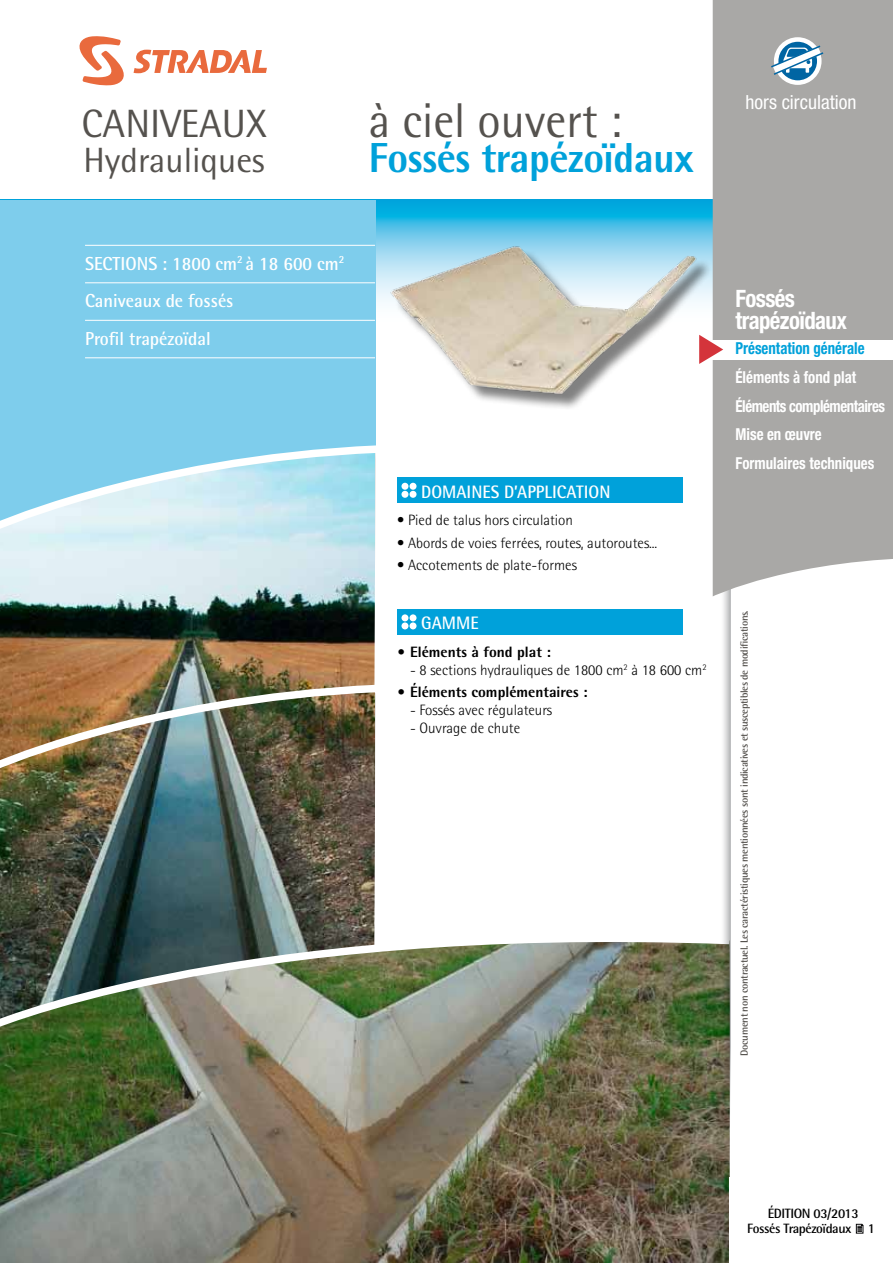
<style>
.page{position:relative;width:893px;height:1263px;background:#fff}
.page>*{position:absolute;margin:0;border:0;box-sizing:border-box;transform-origin:0 0}
.t1{font:48.9px "Rotis Semi Sans";color:#55524e;scale:.95 1}
.t2{font:800 42px "Rotis Semi Sans";letter-spacing:-.01em;color:#00a1da;scale:.95 1}
.t3{font:39.45px "Rotis Semi Sans";color:#55524e}
.t4{font:35.1px "Rotis Semi Sans";color:#55524e}
.t5{font:700 condensed 24px/22.5px "Helvetica Neue";letter-spacing:-.025em;color:#fff;scale:.95 1}
.t6{font:condensed 19.5px "Helvetica Neue";color:#fff}
.t7{font:700 18.75px/37.5px "Rotis Semi Sans";color:#fff;scale:.95 1}
.t8{font:700 18px "Rotis Semi Sans";color:#fff;scale:.95 1}
.t9{font:700 condensed 16.5px/28.8px "Helvetica Neue";color:#fff;scale:.9 1}
.t10{font:700 condensed 16.5px "Helvetica Neue";color:#00a1da;scale:.9 1}
.t11{font:300 15px "Rotis Semi Sans";color:#000}
.t12{font:800 15px "Rotis Semi Sans";color:#000}
.t13{font:700 13.5px/15px "Rotis Semi Sans";letter-spacing:-.03em;color:#000;text-align:center}
.t14{font:700 10.5px "Rotis Semi Sans";letter-spacing:-.03em;color:#55524e}
</style>
<div class="page">
<svg style="left:375px;top:200px;width:338px;height:246px"></svg>
<div style="left:0;top:200px;width:375px;height:341px;background:#7ecdec"></div>
<img style="left:0;top:448px;width:376px;height:240px">
<div style="left:397px;top:477px;width:285px;height:26px;background:#00a1da"></div>
<div style="left:410px;top:483px;width:7px;height:7px;background:#fff;border-radius:50%"></div>
<div style="left:410px;top:491px;width:7px;height:7px;background:#fff;border-radius:50%"></div>
<div style="left:401px;top:483px;width:7px;height:7px;background:#fff;border-radius:50%"></div>
<div style="left:401px;top:491px;width:7px;height:7px;background:#fff;border-radius:50%"></div>
<div style="left:397px;top:609px;width:285px;height:26px;background:#00a1da"></div>
<div style="left:410px;top:614px;width:7px;height:7px;background:#fff;border-radius:50%"></div>
<div style="left:410px;top:622px;width:7px;height:7px;background:#fff;border-radius:50%"></div>
<div style="left:401px;top:614px;width:7px;height:7px;background:#fff;border-radius:50%"></div>
<div style="left:401px;top:622px;width:7px;height:7px;background:#fff;border-radius:50%"></div>
<img style="left:0;top:688px;width:376px;height:233px">
<img style="left:0;top:1037px;width:730px;height:226px">
<img style="left:0;top:921px;width:731px;height:116px">
<img style="left:384px;top:213px;width:319px;height:213px">
<svg style="left:708px;top:364px;width:22px;height:767px"></svg>
<div style="left:713px;top:0;width:180px;height:596px;background:#a9a8a6"></div>
<svg style="left:79px;top:36px;width:45px;height:49px"></svg>
<svg style="left:134px;top:50px;width:133px;height:23px"></svg>
<div style="left:729px;top:1178px;width:164px;height:85px;background:#fff"></div>
<svg style="left:856px;top:1224px;width:8px;height:9px"></svg>
<div style="left:774px;top:37px;width:47px;height:48px;border:5px solid #fff;border-radius:50%"></div>
<svg style="left:764px;top:40px;width:66px;height:41px"></svg>
<div style="left:711px;top:340px;width:182px;height:19px;background:#fff"></div>
<svg style="left:699px;top:335px;width:24px;height:29px"></svg>
<hr style="left:85px;top:245px;width:290px;height:1px;background:#fff">
<hr style="left:85px;top:282px;width:290px;height:1px;background:#fff">
<hr style="left:85px;top:320px;width:290px;height:1px;background:#fff">
<hr style="left:85px;top:357px;width:290px;height:1px;background:#fff">
<h3 class="t3" style="left:81px;top:101px;width:187px">caniveaux</h3>
<h3 class="t4" style="left:83px;top:140px;width:182px">Hydrauliques</h3>
<h1 class="t1" style="left:369px;top:91px;width:268px">à ciel ouvert :</h1>
<h2 class="t2" style="left:369px;top:131px;width:344px">Fossés trapézoïdaux</h2>
<h3 class="t6" style="left:746px;top:91px;width:113px">hors circulation</h3>
<p class="t7" style="left:85px;top:244px;width:274px">Sections : 1800 cm<sup>2</sup> à 18 600 cm<sup>2<br></sup>Caniveaux de fossés<br>Profil trapézoïdal</p>
<p class="t8" style="left:421px;top:481px;width:201px">Domaines d’application</p>
<p class="t11" style="left:397px;top:512px;width:177px">• Pied de talus hors circulation</p>
<p class="t11" style="left:397px;top:534px;width:262px">• Abords de voies ferrées, routes, autoroutes...</p>
<p class="t11" style="left:397px;top:556px;width:181px">• Accotements de plate-formes</p>
<p class="t8" style="left:421px;top:612px;width:62px">Gamme</p>
<p class="t12" style="left:397px;top:642px;width:155px">• Eléments à fond plat :</p>
<p class="t11" style="left:410px;top:661px;width:298px">- 8 sections hydrauliques de 1800 cm<sup>2</sup> à 18 600 cm<sup>2</sup></p>
<p class="t12" style="left:397px;top:683px;width:192px">• Éléments complémentaires :</p>
<p class="t11" style="left:410px;top:702px;width:144px">- Fossés avec régulateurs</p>
<p class="t11" style="left:410px;top:720px;width:112px">- Ouvrage de chute</p>
<h3 class="t5" style="left:735px;top:287px;width:119px">Fossés trapézoïdaux</h3>
<p class="t10" style="left:735px;top:338px;width:145px">Présentation générale</p>
<p class="t9" style="left:735px;top:362px;width:168px">Éléments à fond plat<br>Éléments complémentaires<br>Mise en œuvre<br>Formulaires techniques</p>
<p class="t14" style="left:738px;top:1055px;width:447px;rotate:-90deg">Document non contractuel. Les caractéristiques mentionnées sont indicatives et susceptibles de modifications.</p>
<p class="t13" style="left:747px;top:1206px;width:130px">Édition 03/2013<br>Fossés Trapézoïdaux 1</p>
</div>
